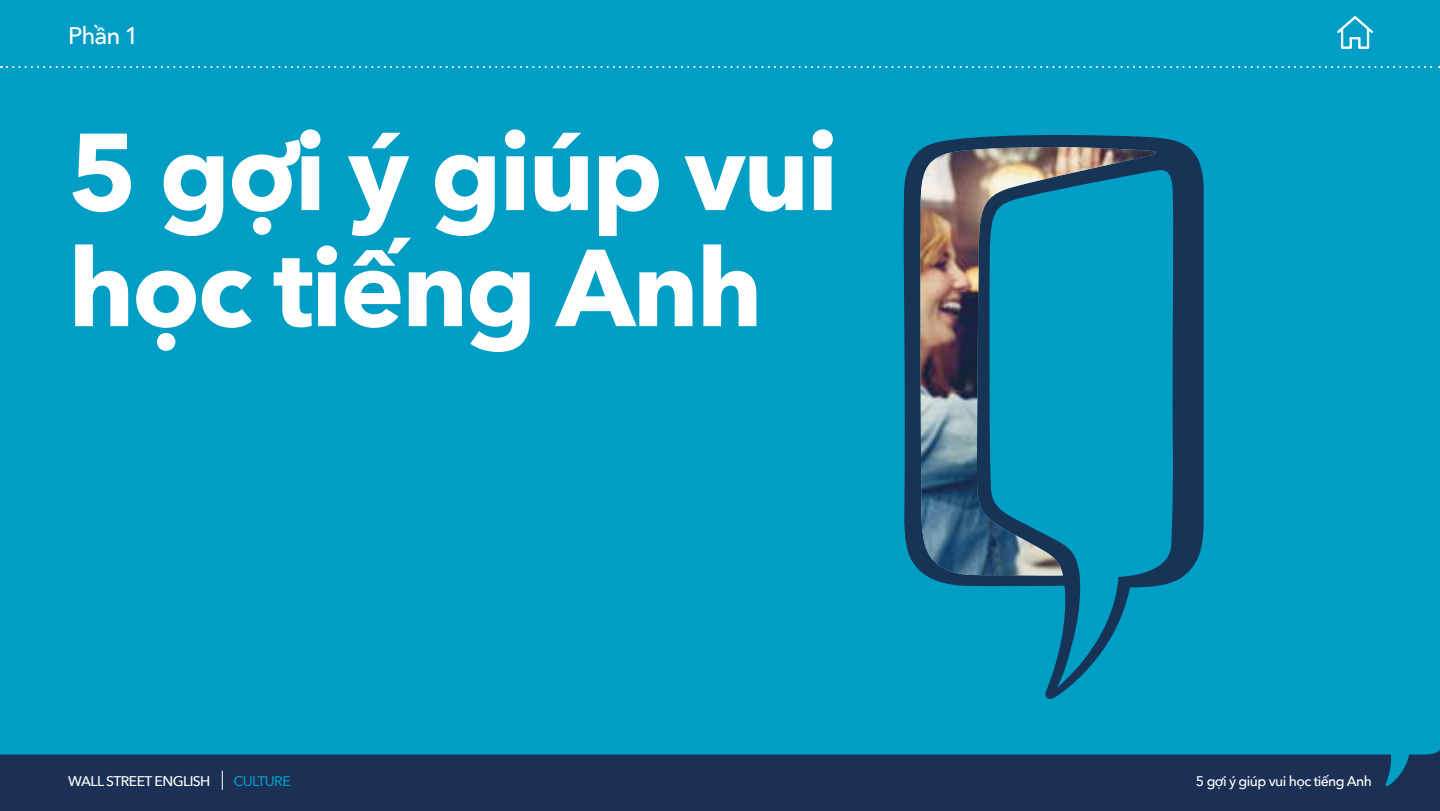
<style>
.page{position:relative;width:1440px;height:811px;background:#009dc5}
.page>*{position:absolute;margin:0;border:0;box-sizing:border-box;transform-origin:0 0}
.t1{font:700 108px/116px "Avenir Next";letter-spacing:-.025em;color:#fff}
.t2{font:500 24px "Avenir Next";color:#fff}
.t3{font:500 14px "Avenir Next";letter-spacing:-.04em;color:#fff}
.t4{font:500 14px "Avenir Next";letter-spacing:-.04em;color:#049cc4}
</style>
<div class="page">
<svg style="left:903px;top:135px;width:301px;height:564px"></svg>
<img style="left:918px;top:147px;width:238px;height:428px">
<svg style="left:1337px;top:17px;width:36px;height:32px"></svg>
<svg style="left:0;top:750px;width:1440px;height:61px;background:#19385d"></svg>
<svg style="left:222px;top:770px;width:1px;height:20px"></svg>
<svg style="left:1px;top:66px;width:1439px;height:2px"></svg>
<h2 class="t2" style="left:68px;top:15px;width:72px">Phần 1</h2>
<h1 class="t1" style="left:68px;top:113px;width:772px">5 gợi ý giúp vui học tiếng Anh</h1>
<p class="t3" style="left:68px;top:769px;width:144px">WALL STREET ENGLISH</p>
<p class="t4" style="left:233px;top:769px;width:59px">CULTURE</p>
<p class="t3" style="left:1196px;top:769px;width:177px">5 gợi ý giúp vui học tiếng Anh</p>
</div>
